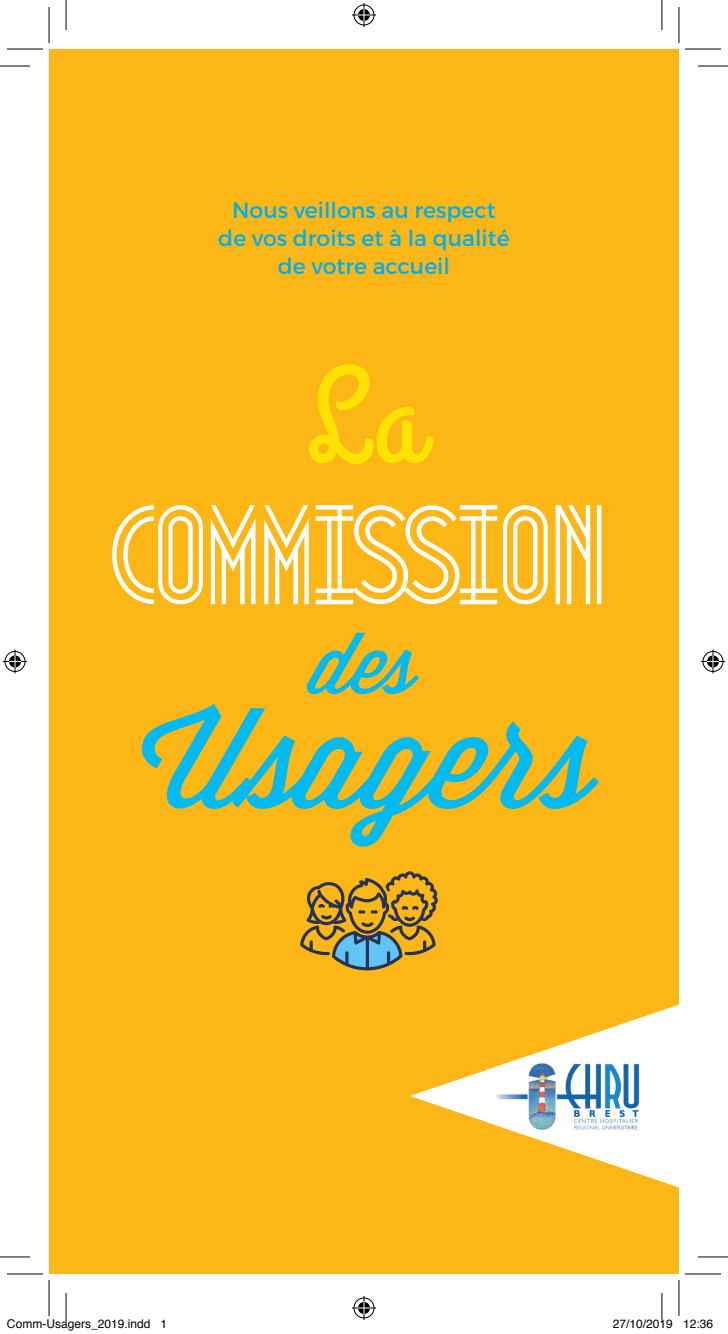
<style>
.page{position:relative;width:728px;height:1334px;background:#fff}
.page>*{position:absolute;margin:0;border:0;box-sizing:border-box;transform-origin:0 0}
.t1{font:138px "Wisdom Script";color:#00baf1}
.t2{font:134px "Grand Hotel";color:#ffe201}
.t3{font:124px "Metropolis 1920";letter-spacing:-.07em;color:#fff}
.t4{font:84px "Wisdom Script";color:#00baf1}
.t5{font:22px/28px "Montserrat";color:#00aeef;text-align:center}
.t6{font:12px "Helvetica";color:#000}
</style>
<div class="page">
<div style="left:49px;top:49px;width:629px;height:1225px;background:#fcb615"></div>
<svg style="left:410px;top:1005px;width:268px;height:182px"></svg>
<img style="left:494px;top:1058px;width:149px;height:76px">
<svg style="left:300px;top:871px;width:137px;height:99px"></svg>
<hr style="left:0;top:66px;width:30px;height:1px;background:#000">
<hr style="left:697px;top:66px;width:30px;height:1px;background:#000">
<hr style="left:0;top:1256px;width:30px;height:1px;background:#000">
<hr style="left:697px;top:1256px;width:30px;height:1px;background:#000">
<hr style="left:66px;top:0;width:1px;height:30px;background:#000">
<hr style="left:66px;top:1293px;width:1px;height:30px;background:#000">
<hr style="left:661px;top:0;width:1px;height:30px;background:#000">
<hr style="left:661px;top:1293px;width:1px;height:30px;background:#000">
<hr style="left:7px;top:49px;width:36px;height:1px;background:#000">
<hr style="left:684px;top:49px;width:36px;height:1px;background:#000">
<hr style="left:7px;top:1273px;width:36px;height:1px;background:#000">
<hr style="left:684px;top:1273px;width:36px;height:1px;background:#000">
<hr style="left:49px;top:7px;width:1px;height:36px;background:#000">
<hr style="left:49px;top:1280px;width:1px;height:36px;background:#000">
<hr style="left:678px;top:7px;width:1px;height:36px;background:#000">
<hr style="left:678px;top:1280px;width:1px;height:36px;background:#000">
<svg style="left:352px;top:3px;width:24px;height:24px"></svg>
<svg style="left:352px;top:1296px;width:24px;height:24px"></svg>
<svg style="left:3px;top:649px;width:24px;height:24px"></svg>
<svg style="left:701px;top:649px;width:23px;height:24px"></svg>
<p class="t5" style="left:218px;top:196px;width:293px">Nous veillons au respect de vos droits et à la qualité de votre accueil</p>
<h2 class="t2" style="left:306px;top:332px;width:117px">La</h2>
<h3 class="t3" style="left:116px;top:453px;width:502px">COMMISSION</h3>
<h3 class="t4" style="left:312px;top:599px;width:109px">des</h3>
<h1 class="t1" style="left:139px;top:652px;width:461px">Usagers</h1>
<p class="t6" style="left:7px;top:1314px;width:162px">Comm-Usagers_2019.indd 1</p>
<p class="t6" style="left:612px;top:1314px;width:102px">27/10/2019 12:36</p>
</div>
